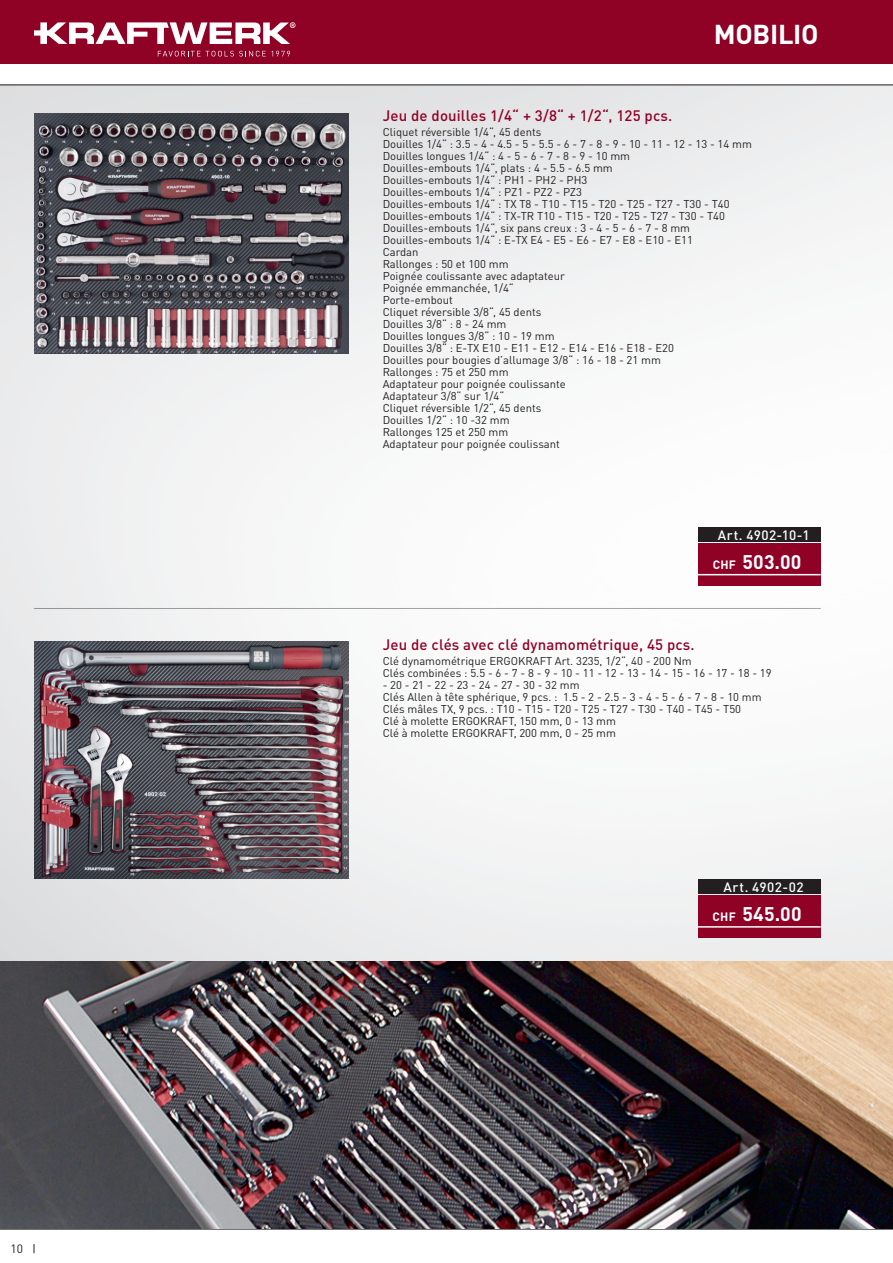
<style>
.page{position:relative;width:893px;height:1263px;background:#fff}
.page>*{position:absolute;margin:0;border:0;box-sizing:border-box;transform-origin:0 0}
.t1{font:700 27px "DIN Pro";letter-spacing:-.01em;color:#fff}
.t2{font:700 19.5px "DIN Pro";letter-spacing:.01em;color:#fff}
.t3{font:500 15px "DIN Pro";letter-spacing:.01em;color:#900126}
.t4{font:500 13.5px "DIN Pro";letter-spacing:.04em;color:#fff}
.t5{font:12px "DIN Pro";color:#231f20}
.t6{font:11.25px "DIN Pro";color:#231f20}
.s1{font-size:12px}
</style>
<div class="page">
<img style="left:0;top:86px;width:893px;height:875px">
<div style="left:0;top:0;width:893px;height:64px;background:#900126"></div>
<svg style="left:34px;top:22px;width:261px;height:22px"></svg>
<svg style="left:158px;top:51px;width:108px;height:5px"></svg>
<svg style="left:272px;top:51px;width:18px;height:5px"></svg>
<hr style="left:0;top:85px;width:893px;height:1px;background:#231f20">
<img style="left:34px;top:113px;width:315px;height:240px">
<img style="left:34px;top:641px;width:315px;height:238px">
<hr style="left:34px;top:608px;width:787px;height:1px;background:#231f20">
<img style="left:0;top:961px;width:893px;height:268px">
<div style="left:698px;top:544px;width:123px;height:42px;background:#900126"></div>
<hr style="left:698px;top:574px;width:123px;height:1px;background:#fff">
<div style="left:698px;top:896px;width:123px;height:42px;background:#900126"></div>
<hr style="left:698px;top:926px;width:123px;height:2px;background:#fff">
<div style="left:698px;top:527px;width:123px;height:15px;background:#231f20"></div>
<div style="left:698px;top:879px;width:123px;height:15px;background:#231f20"></div>
<p class="t5" style="left:10px;top:1239px;width:14px">10</p>
<h1 class="t1" style="left:714px;top:13px;width:106px">MOBILIO</h1>
<p class="t3" style="left:383px;top:104px;width:291px">Jeu de douilles 1/4“ + 3/8“ + 1/2“, 125 pcs.</p>
<p class="t6" style="left:383px;top:123px;width:160px">Cliquet réversible 1/4“, 45 dents</p>
<p class="t6" style="left:383px;top:135px;width:371px">Douilles 1/4“ : 3.5 - 4 - 4.5 - 5 - 5.5 - 6 - 7 - 8 - 9 - 10 - 11 - 12 - 13 - 14 mm</p>
<p class="t6" style="left:383px;top:147px;width:249px">Douilles longues 1/4“ : 4 - 5 - 6 - 7 - 8 - 9 - 10 mm</p>
<p class="t6" style="left:383px;top:159px;width:232px">Douilles-embouts 1/4“, plats : 4 - 5.5 - 6.5 mm</p>
<p class="t6" style="left:383px;top:171px;width:206px">Douilles-embouts 1/4“ : PH1 - PH2 - PH3</p>
<p class="t6" style="left:383px;top:183px;width:201px">Douilles-embouts 1/4“ : PZ1 - PZ2 - PZ3</p>
<p class="t6" style="left:383px;top:195px;width:348px">Douilles-embouts 1/4“ : TX T8 - T10 - T15 - T20 - T25 - T27 - T30 - T40</p>
<p class="t6" style="left:383px;top:207px;width:344px">Douilles-embouts 1/4“ : TX-TR T10 - T15 - T20 - T25 - T27 - T30 - T40</p>
<p class="t6" style="left:383px;top:219px;width:309px">Douilles-embouts 1/4“, six pans creux : 3 - 4 - 5 - 6 - 7 - 8 mm</p>
<p class="t6" style="left:383px;top:231px;width:312px">Douilles-embouts 1/4“ : E-TX E4 - E5 - E6 - E7 - E8 - E10 - E11</p>
<p class="t6" style="left:383px;top:243px;width:37px">Cardan</p>
<p class="t6" style="left:383px;top:255px;width:127px">Rallonges : 50 et 100 mm</p>
<p class="t6" style="left:383px;top:267px;width:184px">Poignée coulissante avec adaptateur</p>
<p class="t6" style="left:383px;top:279px;width:133px">Poignée emmanchée, 1/4“</p>
<p class="t6" style="left:383px;top:291px;width:72px">Porte-embout</p>
<p class="t6" style="left:383px;top:303px;width:160px">Cliquet réversible 3/8“, 45 dents</p>
<p class="t6" style="left:383px;top:315px;width:125px">Douilles 3/8“ : 8 - 24 mm</p>
<p class="t6" style="left:383px;top:327px;width:173px">Douilles longues 3/8“ : 10 - 19 mm</p>
<p class="t6" style="left:383px;top:339px;width:293px">Douilles 3/8“ : E-TX E10 - E11 - E12 - E14 - E16 - E18 - E20</p>
<p class="t6" style="left:383px;top:351px;width:280px">Douilles pour bougies d’allumage 3/8“ : 16 - 18 - 21 mm</p>
<p class="t6" style="left:383px;top:363px;width:127px">Rallonges : 75 et 250 mm</p>
<p class="t6" style="left:383px;top:375px;width:185px">Adaptateur pour poignée coulissante</p>
<p class="t6" style="left:383px;top:387px;width:123px">Adaptateur 3/8“ sur 1/4“</p>
<p class="t6" style="left:383px;top:399px;width:160px">Cliquet réversible 1/2“, 45 dents</p>
<p class="t6" style="left:383px;top:411px;width:128px">Douilles 1/2“ : 10 -32 mm</p>
<p class="t6" style="left:383px;top:423px;width:127px">Rallonges 125 et 250 mm</p>
<p class="t6" style="left:383px;top:435px;width:179px">Adaptateur pour poignée coulissant</p>
<p class="t4" style="left:718px;top:524px;width:93px">Art. 4902-10-1</p>
<p class="t2" style="left:713px;top:546px;width:90px"><span class="s1">CHF</span> 503.00</p>
<p class="t3" style="left:383px;top:633px;width:313px">Jeu de clés avec clé dynamométrique, 45 pcs.</p>
<p class="t6" style="left:383px;top:652px;width:311px">Clé dynamométrique ERGOKRAFT Art. 3235, 1/2“, 40 - 200 Nm</p>
<p class="t6" style="left:383px;top:664px;width:390px">Clés combinées : 5.5 - 6 - 7 - 8 - 9 - 10 - 11 - 12 - 13 - 14 - 15 - 16 - 17 - 18 - 19</p>
<p class="t6" style="left:383px;top:676px;width:198px">- 20 - 21 - 22 - 23 - 24 - 27 - 30 - 32 mm</p>
<p class="t6" style="left:383px;top:688px;width:380px">Clés Allen à tête sphérique, 9 pcs. : 1.5 - 2 - 2.5 - 3 - 4 - 5 - 6 - 7 - 8 - 10 mm</p>
<p class="t6" style="left:383px;top:700px;width:360px">Clés mâles TX, 9 pcs. : T10 - T15 - T20 - T25 - T27 - T30 - T40 - T45 - T50</p>
<p class="t6" style="left:383px;top:712px;width:235px">Clé à molette ERGOKRAFT, 150 mm, 0 - 13 mm</p>
<p class="t6" style="left:383px;top:724px;width:235px">Clé à molette ERGOKRAFT, 200 mm, 0 - 25 mm</p>
<p class="t4" style="left:723px;top:876px;width:82px">Art. 4902-02</p>
<p class="t2" style="left:713px;top:899px;width:90px"><span class="s1">CHF</span> 545.00</p>
</div>
